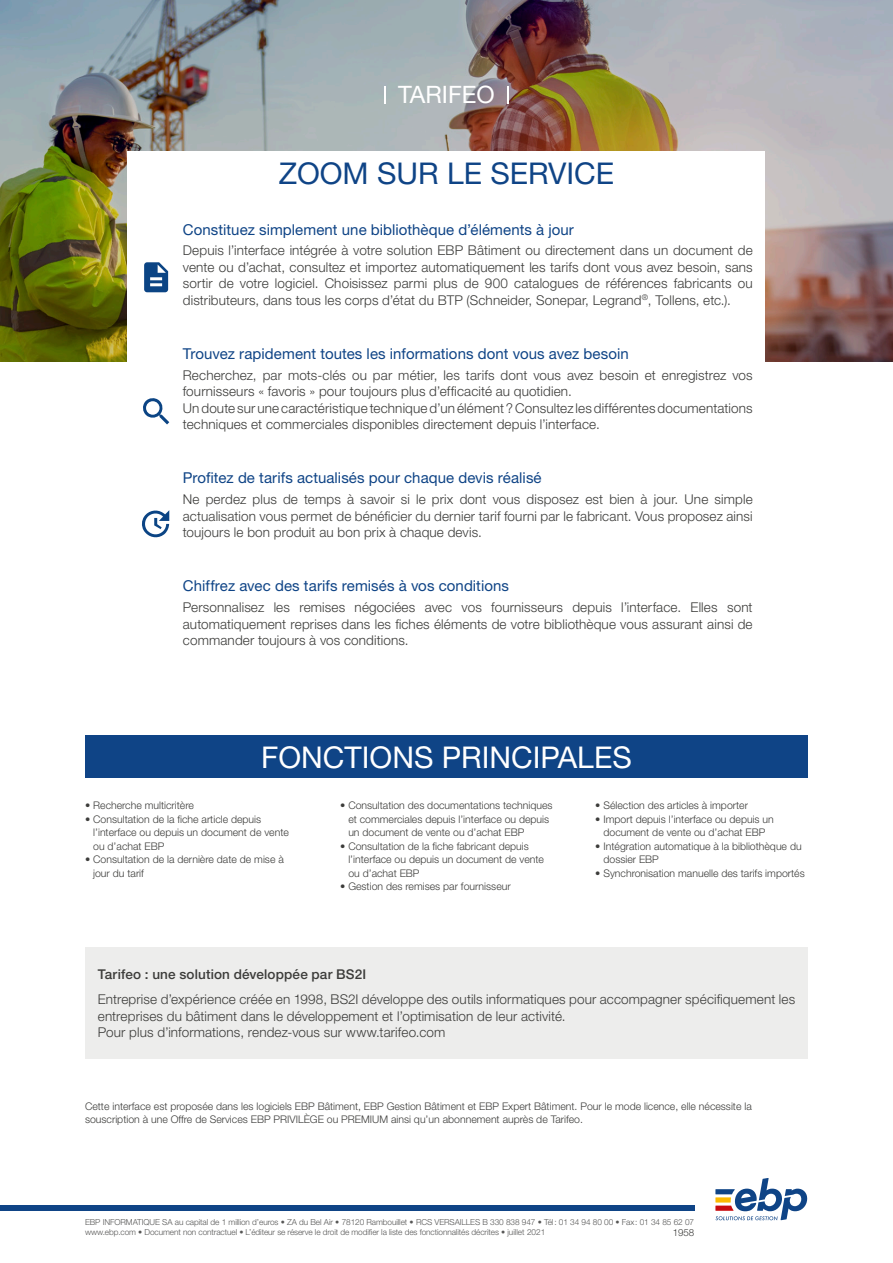
<style>
.page{position:relative;width:893px;height:1263px;background:#fff}
.page>*{position:absolute;margin:0;border:0;box-sizing:border-box;transform-origin:0 0}
.t1{font:30px "Helvetica Neue LT Std";color:#fff}
.t2{font:30px "Helvetica Neue LT Std";color:#0f4486}
.Titre-FP-Dos-_2émePa{font:24px "Helvetica Neue LT Std";color:#fff}
.Titre-Point_Cles{font:15px "Helvetica Neue LT Std";letter-spacing:.005em;color:#0f4486}
.Texte-Point_Cles{font:300 13.5px/16.5px "Helvetica Neue LT Std";letter-spacing:.01em;color:#3c3c3a;text-align:justify}
.Texte-Point_Cles-2{font:500 13.5px "Helvetica Neue LT Std";letter-spacing:.01em;color:#3c3c3a}
.Texte-Fonction_Princ{font:300 10.5px/13.5px "Helvetica Neue LT Std";color:#3c3c3a}
.Legende-Point_Cles{font:300 9.75px "Helvetica Neue LT Std";color:#3c3c3a}
.t3{font:300 8.25px/9.9px "Helvetica Neue LT Std";letter-spacing:-.01em;color:#565655}
</style>
<div class="page">
<img style="left:0;top:0;width:893px;height:361px">
<svg style="left:715px;top:1178px;width:92px;height:42px"></svg>
<div style="left:0;top:1205px;width:694px;height:6px;background:#0f4486"></div>
<svg style="left:384px;top:86px;width:2px;height:17px"></svg>
<svg style="left:507px;top:86px;width:2px;height:17px"></svg>
<div style="left:128px;top:152px;width:637px;height:42px;background:#fff"></div>
<div style="left:128px;top:194px;width:637px;height:489px;background:#fff"></div>
<div style="left:85px;top:736px;width:723px;height:42px;background:#0f4486"></div>
<div style="left:85px;top:947px;width:723px;height:112px;background:#ededec"></div>
<svg style="left:143px;top:398px;width:26px;height:26px"></svg>
<svg style="left:142px;top:510px;width:27px;height:28px"></svg>
<svg style="left:144px;top:262px;width:24px;height:30px"></svg>
<p class="Titre-FP-Dos-_2émePa" style="left:398px;top:80px;width:98px">TARIFEO</p>
<p class="t2" style="left:279px;top:155px;width:337px">ZOOM SUR LE SERVICE</p>
<h3 class="Titre-Point_Cles" style="left:183px;top:220px;width:393px">Constituez simplement une bibliothèque d’éléments à jour</h3>
<p class="Texte-Point_Cles" style="left:183px;top:242px;width:571px">Depuis l’interface intégrée à votre solution EBP Bâtiment ou directement dans un document de vente ou d’achat, consultez et importez automatiquement les tarifs dont vous avez besoin, sans sortir de votre logiciel. Choisissez parmi plus de 900 catalogues de références fabricants ou distributeurs, dans tous les corps d’état du BTP (Schneider, Sonepar, Legrand<sup>®</sup>, Tollens, etc.).</p>
<h3 class="Titre-Point_Cles" style="left:183px;top:345px;width:447px">Trouvez rapidement toutes les informations dont vous avez besoin</h3>
<p class="Texte-Point_Cles" style="left:183px;top:366px;width:571px">Recherchez, par mots-clés ou par métier, les tarifs dont vous avez besoin et enregistrez vos fournisseurs « favoris » pour toujours plus d’efficacité au quotidien.</p>
<p class="Texte-Point_Cles" style="left:183px;top:399px;width:571px">Un doute sur une caractéristique technique d’un élément ? Consultez les différentes documentations techniques et commerciales disponibles directement depuis l’interface.</p>
<h3 class="Titre-Point_Cles" style="left:183px;top:469px;width:360px">Profitez de tarifs actualisés pour chaque devis réalisé</h3>
<p class="Texte-Point_Cles" style="left:183px;top:491px;width:571px">Ne perdez plus de temps à savoir si le prix dont vous disposez est bien à jour. Une simple actualisation vous permet de bénéficier du dernier tarif fourni par le fabricant. Vous proposez ainsi toujours le bon produit au bon prix à chaque devis.</p>
<h3 class="Titre-Point_Cles" style="left:183px;top:577px;width:328px">Chiffrez avec des tarifs remisés à vos conditions</h3>
<p class="Texte-Point_Cles" style="left:183px;top:599px;width:571px">Personnalisez les remises négociées avec vos fournisseurs depuis l’interface. Elles sont automatiquement reprises dans les fiches éléments de votre bibliothèque vous assurant ainsi de commander toujours à vos conditions.</p>
<p class="t1" style="left:261px;top:739px;width:372px">FONCTIONS PRINCIPALES</p>
<p class="Texte-Fonction_Princ" style="left:85px;top:798px;width:110px">• Recherche multicritère</p>
<p class="Texte-Fonction_Princ" style="left:93px;top:812px;width:197px;text-indent:-8px">• Consultation de la fiche article depuis l’interface ou depuis un document de vente ou d’achat EBP</p>
<p class="Texte-Fonction_Princ" style="left:93px;top:852px;width:192px;text-indent:-8px">• Consultation de la dernière date de mise à jour du tarif</p>
<p class="Texte-Fonction_Princ" style="left:348px;top:798px;width:206px;text-indent:-8px">• Consultation des documentations techniques et commerciales depuis l’interface ou depuis un document de vente ou d’achat EBP</p>
<p class="Texte-Fonction_Princ" style="left:348px;top:839px;width:197px;text-indent:-8px">• Consultation de la fiche fabricant depuis l’interface ou depuis un document de vente ou d’achat EBP</p>
<p class="Texte-Fonction_Princ" style="left:340px;top:879px;width:172px">• Gestion des remises par fournisseur</p>
<p class="Texte-Fonction_Princ" style="left:595px;top:798px;width:154px">• Sélection des articles à importer</p>
<p class="Texte-Fonction_Princ" style="left:595px;top:812px;width:180px;text-align:center">• Import depuis l’interface ou depuis un document de vente ou d’achat EBP</p>
<p class="Texte-Fonction_Princ" style="left:603px;top:839px;width:200px;text-indent:-8px">• Intégration automatique à la bibliothèque du dossier EBP</p>
<p class="Texte-Fonction_Princ" style="left:595px;top:866px;width:211px">• Synchronisation manuelle des tarifs importés</p>
<p class="Texte-Point_Cles-2" style="left:98px;top:966px;width:270px">Tarifeo : une solution développée par BS2I</p>
<p class="Texte-Point_Cles" style="left:98px;top:991px;width:699px">Entreprise d’expérience créée en 1998, BS2I développe des outils informatiques pour accompagner spécifiquement les entreprises du bâtiment dans le développement et l’optimisation de leur activité.</p>
<p class="Texte-Point_Cles" style="left:98px;top:1023px;width:349px">Pour plus d’informations, rendez-vous sur www.tarifeo.com</p>
<p class="Texte-Fonction_Princ" style="left:85px;top:1099px;width:668px">Cette interface est proposée dans les logiciels EBP Bâtiment, EBP Gestion Bâtiment et EBP Expert Bâtiment. Pour le mode licence, elle nécessite la souscription à une Offre de Services EBP PRIVILÈGE ou PREMIUM ainsi qu’un abonnement auprès de Tarifeo.</p>
<p class="t3" style="left:85px;top:1217px;width:611px">EBP INFORMATIQUE SA au capital de 1 million d’euros • ZA du Bel Air • 78120 Rambouillet • RCS VERSAILLES B 330 838 947 • Tél: 01 34 94 80 00 • Fax: 01 34 85 62 07 www.ebp.com • Document non contractuel • L’éditeur se réserve le droit de modifier la liste des fonctionnalités décrites • juillet 2021</p>
<p class="Legende-Point_Cles" style="left:673px;top:1227px;width:23px">1958</p>
</div>
